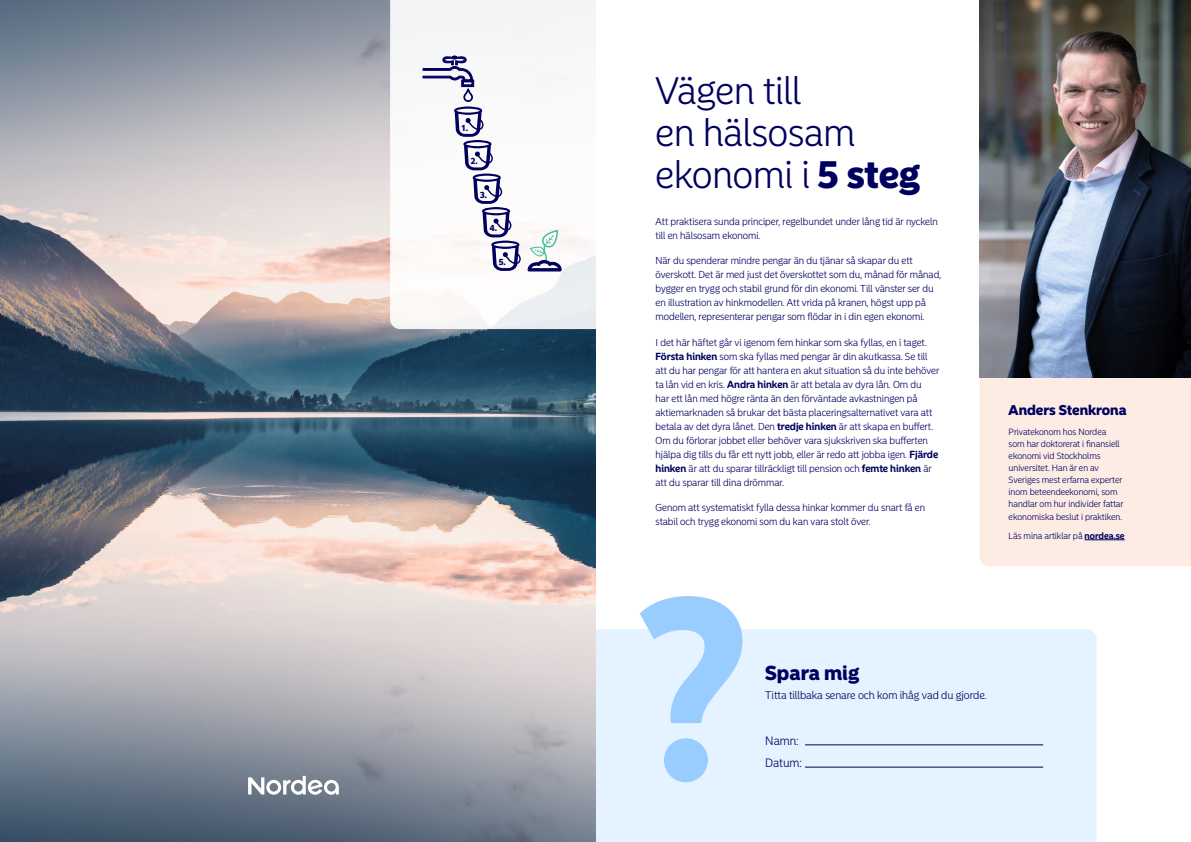
<style>
.page{position:relative;width:1191px;height:842px;background:#fff}
.page>*{position:absolute;margin:0;border:0;box-sizing:border-box;transform-origin:0 0}
.t1{font:300 38px/42px "Nordea Sans Large";color:#00005e}
.t2{font:900 20px "Nordea Sans Large";color:#00005e}
.t3{font:900 14px "Nordea Sans Large";color:#00005e}
.t4{font:300 12px/22px "Nordea Sans Large";color:#00005e}
.t5{font:300 11px "Nordea Sans Large";color:#00005e}
.t6{font:300 10px/14px "Nordea Sans Large";color:#00005e}
.t7{font:300 9px/12px "Nordea Sans Large";color:#00005e}
.t8{font:900 8.7px "Nordea Sans Small";color:#00005e}
.s1{font-weight:900}
.s2{font-weight:700}
</style>
<div class="page">
<div style="left:595px;top:629px;width:501px;height:213px;background:#e5f2ff"></div>
<div style="left:980px;top:378px;width:211px;height:188px;background:#fdece4"></div>
<img style="left:979px;top:0;width:212px;height:378px">
<img style="left:0;top:0;width:595px;height:842px">
<hr style="left:805px;top:767px;width:238px;height:1px;background:#00005e">
<hr style="left:805px;top:745px;width:238px;height:1px;background:#00005e">
<hr style="left:1084px;top:539px;width:40px;height:1px;background:#00005e">
<svg style="left:640px;top:596px;width:102px;height:186px;background:#c6e2ff"></svg>
<svg style="left:248px;top:776px;width:91px;height:19px"></svg>
<svg style="left:390px;top:0;width:206px;height:329px"></svg>
<svg style="left:527px;top:230px;width:34px;height:41px"></svg>
<svg style="left:422px;top:55px;width:99px;height:216px"></svg>
<p class="t8" style="left:461px;top:122px;width:8px">1.</p>
<p class="t8" style="left:471px;top:156px;width:8px">2.</p>
<p class="t8" style="left:480px;top:189px;width:8px">3.</p>
<p class="t8" style="left:489px;top:223px;width:9px">4.</p>
<p class="t8" style="left:499px;top:256px;width:9px">5.</p>
<h1 class="t1" style="left:655px;top:70px;width:266px">Vägen till<br>en hälsosam ekonomi i <span class="s1">5 steg</span></h1>
<p class="t6" style="left:655px;top:215px;width:284px">Att praktisera sunda principer, regelbundet under lång tid är nyckeln till en hälsosam ekonomi.</p>
<p class="t6" style="left:655px;top:254px;width:287px">När du spenderar mindre pengar än du tjänar så skapar du ett överskott. Det är med just det överskottet som du, månad för månad, bygger en trygg och stabil grund för din ekonomi. Till vänster ser du en illustration av hinkmodellen. Att vrida på kranen, högst upp på modellen, representerar pengar som flödar in i din egen ekonomi.</p>
<p class="t6" style="left:655px;top:335px;width:285px">I det här häftet går vi igenom fem hinkar som ska fyllas, en i taget.<br><span class="s2">Första hinken</span> som ska fyllas med pengar är din akutkassa. Se till att du har pengar för att hantera en akut situation så du inte behöver ta lån vid en kris. <span class="s2">Andra hinken</span> är att betala av dyra lån. Om du<br>har ett lån med högre ränta än den förväntade avkastningen på aktiemarknaden så brukar det bästa placeringsalternativet vara att betala av det dyra lånet. Den <span class="s2">tredje hinken</span> är att skapa en buffert.<br>Om du förlorar jobbet eller behöver vara sjukskriven ska bufferten hjälpa dig tills du får ett nytt jobb, eller är redo att jobba igen. <span class="s2">Fjärde hinken</span> är att du sparar tillräckligt till pension och <span class="s2">femte hinken</span> är att du sparar till dina drömmar.</p>
<p class="t6" style="left:655px;top:501px;width:271px">Genom att systematiskt fylla dessa hinkar kommer du snart få en stabil och trygg ekonomi som du kan vara stolt över.</p>
<h3 class="t3" style="left:1008px;top:402px;width:119px">Anders Stenkrona</h3>
<p class="t7" style="left:1008px;top:426px;width:116px">Privatekonom hos Nordea som har doktorerat i finansiell ekonomi vid Stockholms universitet. Han är en av<br>Sveriges mest erfarna experter inom beteendeekonomi, som handlar om hur individer fattar</p>
<p class="t7" style="left:1008px;top:507px;width:117px;line-height:19.3px">ekonomiska beslut i praktiken.<br>Läs mina artiklar på <span class="s2">nordea.se</span></p>
<h2 class="t2" style="left:765px;top:660px;width:95px">Spara mig</h2>
<p class="t5" style="left:765px;top:688px;width:223px">Titta tillbaka senare och kom ihåg vad du gjorde.</p>
<p class="t4" style="left:765px;top:730px;width:38px">Namn:<br>Datum:</p>
</div>
